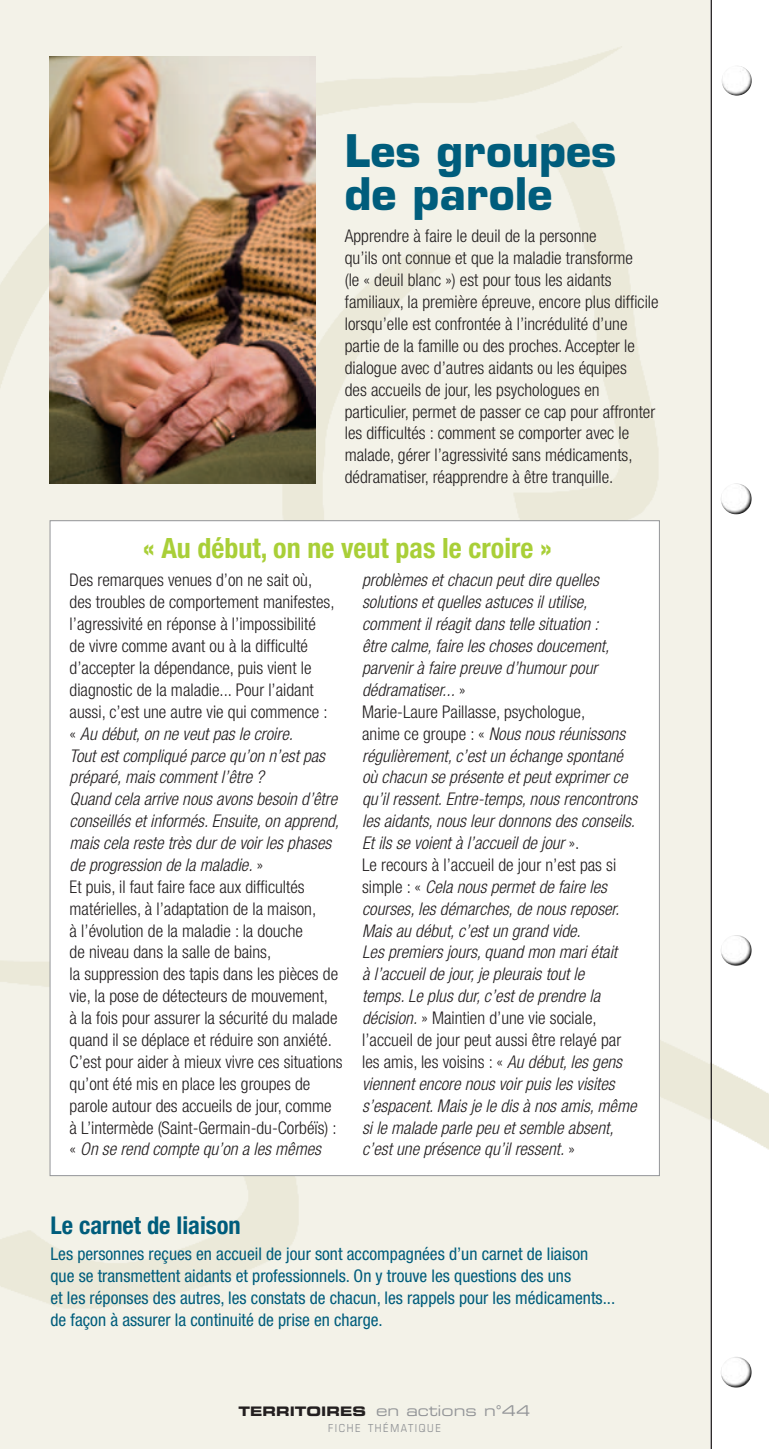
<style>
.page{position:relative;width:769px;height:1449px;background:#fff}
.page>*{position:absolute;margin:0;border:0;box-sizing:border-box;transform-origin:0 0}
.t1{font:700 43.75px/43.8px "Eurostile";color:#005d7c}
.t2{font:700 condensed 28px "Helvetica Neue";color:#a9cf38}
.t3{font:700 condensed 24.5px "Helvetica Neue";color:#005d7c}
.t4{font:300 condensed 17.5px/21.9px "Helvetica Neue";color:#231f20}
.t5{font:italic 300 condensed 17.5px/21.9px "Helvetica Neue";color:#231f20}
.t6{font:condensed 17.5px/21.9px "Helvetica Neue";color:#005d7c}
.t7{font:14.88px "Eurostile Extended Two";color:#939598}
.t8{font:condensed 11.03px "Eurostile";letter-spacing:.145em;color:#939598}
.s1{font-style:italic}
.s2{font-style:normal}
.s3{font-family:"Eurostile Bold Extended Two";font-size:13.12px;color:#231f20}
</style>
<div class="page">
<img style="left:0;top:0;width:711px;height:1449px">
<img style="left:712px;top:66px;width:57px;height:1322px">
<img style="left:722px;top:66px;width:30px;height:30px;border-radius:15px">
<img style="left:721px;top:1356px;width:31px;height:31px;border-radius:15px">
<img style="left:721px;top:935px;width:31px;height:31px;border-radius:15px">
<img style="left:721px;top:483px;width:31px;height:31px;border-radius:15px">
<hr style="left:711px;top:0;width:1px;height:1449px;background:#231f20">
<div style="left:50px;top:521px;width:609px;height:654px;background:#fff"></div>
<img style="left:50px;top:56px;width:265px;height:427px">
<h1 class="t1" style="left:345px;top:129px;width:273px">Les groupes de parole</h1>
<p class="t4" style="left:345px;top:225px;width:315px">Apprendre à faire le deuil de la personne<br>qu’ils ont connue et que la maladie transforme<br>(le « deuil blanc ») est pour tous les aidants familiaux, la première épreuve, encore plus difficile lorsqu’elle est confrontée à l’incrédulité d’une partie de la famille ou des proches. Accepter le dialogue avec d’autres aidants ou les équipes<br>des accueils de jour, les psychologues en particulier, permet de passer ce cap pour affronter les difficultés : comment se comporter avec le malade, gérer l’agressivité sans médicaments, dédramatiser, réapprendre à être tranquille.</p>
<h2 class="t2" style="left:143px;top:531px;width:411px">« Au début, on ne veut pas le croire »</h2>
<p class="t4" style="left:70px;top:569px;width:275px">Des remarques venues d’on ne sait où,<br>des troubles de comportement manifestes, l’agressivité en réponse à l’impossibilité<br>de vivre comme avant ou à la difficulté d’accepter la dépendance, puis vient le diagnostic de la maladie... Pour l’aidant aussi, c’est une autre vie qui commence :<br>« <span class="s1">Au début, on ne veut pas le croire.<br>Tout est compliqué parce qu’on n’est pas préparé, mais comment l’être ?<br>Quand cela arrive nous avons besoin d’être conseillés et informés. Ensuite, on apprend, mais cela reste très dur de voir les phases de progression de la maladie.</span> »<br>Et puis, il faut faire face aux difficultés matérielles, à l’adaptation de la maison,<br>à l’évolution de la maladie : la douche<br>de niveau dans la salle de bains,<br>la suppression des tapis dans les pièces de vie, la pose de détecteurs de mouvement,<br>à la fois pour assurer la sécurité du malade quand il se déplace et réduire son anxiété.<br>C’est pour aider à mieux vivre ces situations qu’ont été mis en place les groupes de parole autour des accueils de jour, comme à L’intermède (Saint-Germain-du-Corbéïs) : « <span class="s1">On se rend compte qu’on a les mêmes</span></p>
<p class="t5" style="left:362px;top:569px;width:276px">problèmes et chacun peut dire quelles solutions et quelles astuces il utilise, comment il réagit dans telle situation :<br>être calme, faire les choses doucement, parvenir à faire preuve d’humour pour dédramatiser... <span class="s2">»<br>Marie-Laure Paillasse, psychologue,<br>anime ce groupe : «</span> Nous nous réunissons régulièrement, c’est un échange spontané où chacun se présente et peut exprimer ce qu’il ressent. Entre-temps, nous rencontrons les aidants, nous leur donnons des conseils.<br>Et ils se voient à l’accueil de jour <span class="s2">».<br>Le recours à l’accueil de jour n’est pas si simple : «</span> Cela nous permet de faire les courses, les démarches, de nous reposer.<br>Mais au début, c’est un grand vide.<br>Les premiers jours, quand mon mari était<br>à l’accueil de jour, je pleurais tout le<br>temps. Le plus dur, c’est de prendre la décision. <span class="s2">» Maintien d’une vie sociale, l’accueil de jour peut aussi être relayé par les amis, les voisins : «</span> Au début, les gens viennent encore nous voir puis les visites s’espacent. Mais je le dis à nos amis, même si le malade parle peu et semble absent, c’est une présence qu’il ressent. <span class="s2">»</span></p>
<h3 class="t3" style="left:50px;top:1210px;width:192px">Le carnet de liaison</h3>
<p class="t6" style="left:50px;top:1243px;width:566px">Les personnes reçues en accueil de jour sont accompagnées d’un carnet de liaison que se transmettent aidants et professionnels. On y trouve les questions des uns<br>et les réponses des autres, les constats de chacun, les rappels pour les médicaments... de façon à assurer la continuité de prise en charge.</p>
<p class="t7" style="left:238px;top:1400px;width:293px"><span class="s3">TERRITOIRES</span> en actions n°44</p>
<p class="t8" style="left:328px;top:1421px;width:114px">FICHE THÉMATIQUE</p>
</div>
